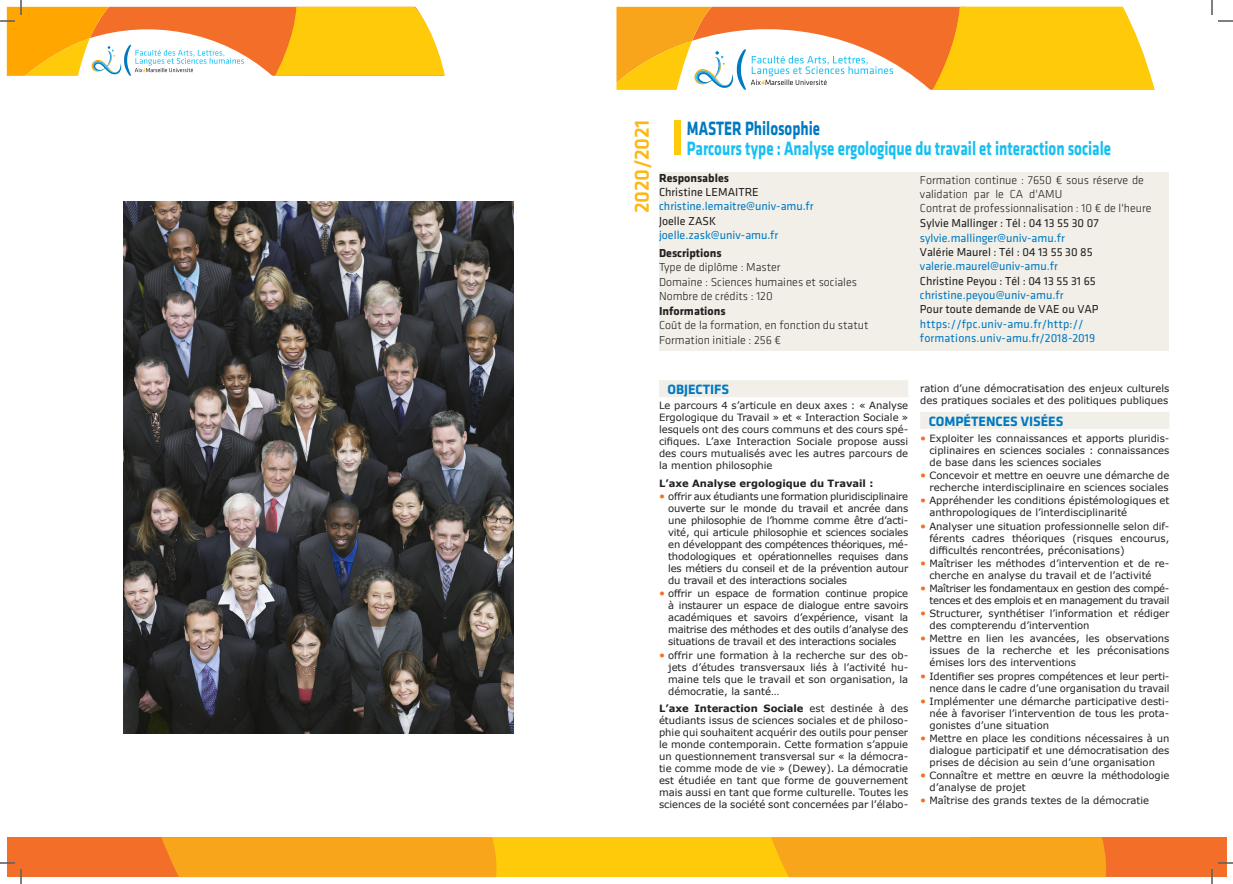
<style>
.page{position:relative;width:1233px;height:884px;background:#fff}
.page>*{position:absolute;margin:0;border:0;box-sizing:border-box;transform-origin:0 0}
.t1{font:500 21.3px "Klavika Basic";letter-spacing:-.02em;color:#fcb814}
.t2{font:700 20px "Klavika Basic";color:#15c0f2;scale:.75 1}
.t3{font:700 20px "Klavika Basic";color:#0079c2;scale:.75 1}
.Titre{font:700 14px "Klavika Basic";color:#0079c2}
.t4{font:12px/14.4px "Klavika Basic";color:#0079c2}
.t5{font:300 12px/14.4px "Klavika Basic";color:#231f20}
.t6{font:12px "Klavika Basic";color:#231f20}
.t7{font:700 12px "Klavika Basic";color:#231f20}
.t8{font:10px/12px "Verdana";color:#231f20;text-align:justify}
.t9{font:10px/12px "Verdana";letter-spacing:-.03em;color:#231f20;text-align:right}
.t10{font:700 10px "Verdana";color:#231f20}
.s1{font-weight:700}
.s2{font-weight:300;color:#231f20}
.s3{color:#231f20}
.s4{font-size:11px;color:#f36e28}
</style>
<div class="page">
<div style="left:970px;top:837px;width:256px;height:40px;background:#f36e28"></div>
<div style="left:616px;top:837px;width:354px;height:40px;background:#feca0a"></div>
<div style="left:771px;top:837px;width:336px;height:40px;background:#f9a51b"></div>
<div style="left:360px;top:837px;width:256px;height:40px;background:#feca0a"></div>
<div style="left:7px;top:837px;width:353px;height:40px;background:#f36e28"></div>
<div style="left:161px;top:837px;width:336px;height:40px;background:#f9a51b"></div>
<svg style="left:616px;top:7px;width:538px;height:83px"></svg>
<div style="left:659px;top:380px;width:249px;height:17px;background:#f1efe8"></div>
<div style="left:920px;top:412px;width:249px;height:17px;background:#f1efe8"></div>
<div style="left:659px;top:173px;width:509px;height:178px;background:#f1efe8"></div>
<div style="left:674px;top:120px;width:6px;height:35px;background:#feca0a"></div>
<img style="left:123px;top:202px;width:391px;height:531px">
<svg style="left:1218px;top:20px;width:15px;height:2px"></svg>
<svg style="left:1218px;top:862px;width:15px;height:2px"></svg>
<svg style="left:0;top:0;width:445px;height:76px"></svg>
<svg style="left:0;top:862px;width:22px;height:22px"></svg>
<svg style="left:1211px;top:0;width:1px;height:15px"></svg>
<svg style="left:1211px;top:869px;width:1px;height:15px"></svg>
<p class="t3" style="left:687px;top:114px;width:179px">MASTER Philosophie</p>
<p class="t1" style="left:627px;top:213px;width:95px;rotate:-90deg">2020/2021</p>
<p class="t2" style="left:687px;top:134px;width:567px">Parcours type : Analyse ergologique du travail et interaction sociale</p>
<p class="t7" style="left:659px;top:169px;width:72px">Responsables</p>
<p class="t6" style="left:659px;top:184px;width:101px">Christine LEMAITRE</p>
<p class="t4" style="left:659px;top:199px;width:156px">christine.lemaitre@univ-amu.fr</p>
<p class="t6" style="left:659px;top:213px;width:59px">Joelle ZASK</p>
<p class="t4" style="left:659px;top:228px;width:121px">joelle.zask@univ-amu.fr</p>
<p class="t5" style="left:659px;top:246px;width:211px"><span class="s1">Descriptions<br></span>Type de diplôme : Master<br>Domaine : Sciences humaines et sociales<br>Nombre de crédits : 120<br><span class="s1">Informations<br></span>Coût de la formation, en fonction du statut<br>Formation initiale : 256 €</p>
<p class="t4" style="left:920px;top:172px;width:233px"><span class="s2">Formation continue : 7650 € sous réserve de validation par le CA d'AMU<br>Contrat de professionnalisation : 10 € de l'heure </span><span class="s3">Sylvie Mallinger : Tél : 04 13 55 30 07 </span>sylvie.mallinger@univ-amu.fr<br><span class="s3">Valérie Maurel : Tél : 04 13 55 30 85 </span>valerie.maurel@univ-amu.fr<br><span class="s3">Christine Peyou : Tél : 04 13 55 31 65 </span>christine.peyou@univ-amu.fr<br><span class="s3">Pour toute demande de VAE ou VAP </span>https://fpc.univ-amu.fr/http:// formations.univ-amu.fr/2018-2019</p>
<p class="Titre" style="left:667px;top:380px;width:63px">OBJECTIFS</p>
<p class="t8" style="left:659px;top:399px;width:251px">Le parcours 4 s’articule en deux axes : « Analyse Ergologique du Travail » et « Interaction Sociale » lesquels ont des cours communs et des cours spé&shy;cifiques. L’axe Interaction Sociale propose aussi des cours mutualisés avec les autres parcours de la mention philosophie</p>
<p class="t10" style="left:659px;top:476px;width:216px">L’axe Analyse ergologique du Travail :</p>
<p class="t8" style="left:668px;top:490px;width:241px;text-indent:-9px"><span class="s4">•</span> offrir aux étudiants une formation pluridisciplinaire ouverte sur le monde du travail et ancrée dans une philosophie de l’homme comme être d’acti&shy;vité, qui articule philosophie et sciences sociales en développant des compétences théoriques, mé&shy;thodologiques et opérationnelles requises dans les métiers du conseil et de la prévention autour du travail et des interactions sociales</p>
<p class="t8" style="left:668px;top:587px;width:241px;text-indent:-9px"><span class="s4">•</span> offrir un espace de formation continue propice à instaurer un espace de dialogue entre savoirs académiques et savoirs d’expérience, visant la maitrise des méthodes et des outils d’analyse des situations de travail et des interactions sociales</p>
<p class="t8" style="left:668px;top:649px;width:241px;text-indent:-9px"><span class="s4">•</span> offrir une formation à la recherche sur des ob&shy;jets d’études transversaux liés à l’activité hu&shy;maine tels que le travail et son organisation, la démocratie, la santé…</p>
<p class="t8" style="left:659px;top:702px;width:251px"><span class="s1">L’axe Interaction Sociale</span> est destinée à des étudiants issus de sciences sociales et de philoso&shy;phie qui souhaitent acquérir des outils pour penser le monde contemporain. Cette formation s’appuie un questionnement transversal sur « la démocra&shy;tie comme mode de vie » (Dewey). La démocratie est étudiée en tant que forme de gouvernement mais aussi en tant que forme culturelle. Toutes les sciences de la société sont concernées par l’élabo-</p>
<p class="t8" style="left:920px;top:382px;width:251px">ration d’une démocratisation des enjeux culturels des pratiques sociales et des politiques publiques</p>
<p class="Titre" style="left:928px;top:411px;width:136px">COMPÉTENCES VISÉES</p>
<p class="t8" style="left:929px;top:432px;width:241px;text-indent:-9px"><span class="s4">•</span> Exploiter les connaissances et apports pluridis&shy;ciplinaires en sciences sociales : connaissances de base dans les sciences sociales</p>
<p class="t8" style="left:920px;top:469px;width:251px;text-align:right"><span class="s4">•</span> Concevoir et mettre en oeuvre une démarche de recherche interdisciplinaire en sciences sociales</p>
<p class="t8" style="left:929px;top:495px;width:241px;text-indent:-9px"><span class="s4">•</span> Appréhender les conditions épistémologiques et anthropologiques de l’interdisciplinarité</p>
<p class="t8" style="left:929px;top:520px;width:241px;text-indent:-9px"><span class="s4">•</span> Analyser une situation professionnelle selon dif&shy;férents cadres théoriques (risques encourus, difficultés rencontrées, préconisations)</p>
<p class="t8" style="left:929px;top:557px;width:241px;text-indent:-9px"><span class="s4">•</span> Maîtriser les méthodes d’intervention et de re&shy;cherche en analyse du travail et de l’activité</p>
<p class="t9" style="left:920px;top:582px;width:251px"><span class="s4">•</span> Maîtriser les fondamentaux en gestion des compé&shy;tences et des emplois et en management du travail</p>
<p class="t8" style="left:929px;top:607px;width:241px;text-indent:-9px"><span class="s4">•</span> Structurer, synthétiser l’information et rédiger des compterendu d’intervention</p>
<p class="t8" style="left:929px;top:633px;width:241px;text-indent:-9px"><span class="s4">•</span> Mettre en lien les avancées, les observations issues de la recherche et les préconisations émises lors des interventions</p>
<p class="t8" style="left:920px;top:670px;width:251px;text-align:right"><span class="s4">•</span> Identifier ses propres compétences et leur perti&shy;nence dans le cadre d’une organisation du travail</p>
<p class="t8" style="left:929px;top:695px;width:241px;text-indent:-9px"><span class="s4">•</span> Implémenter une démarche participative desti&shy;née à favoriser l’intervention de tous les prota&shy;gonistes d’une situation</p>
<p class="t8" style="left:929px;top:732px;width:241px;text-indent:-9px"><span class="s4">•</span> Mettre en place les conditions nécessaires à un dialogue participatif et une démocratisation des prises de décision au sein d’une organisation</p>
<p class="t8" style="left:929px;top:769px;width:241px;text-indent:-9px"><span class="s4">•</span> Connaître et mettre en œuvre la méthodologie d’analyse de projet</p>
<p class="t8" style="left:920px;top:795px;width:230px"><span class="s4">•</span> Maîtrise des grands textes de la démocratie</p>
</div>
